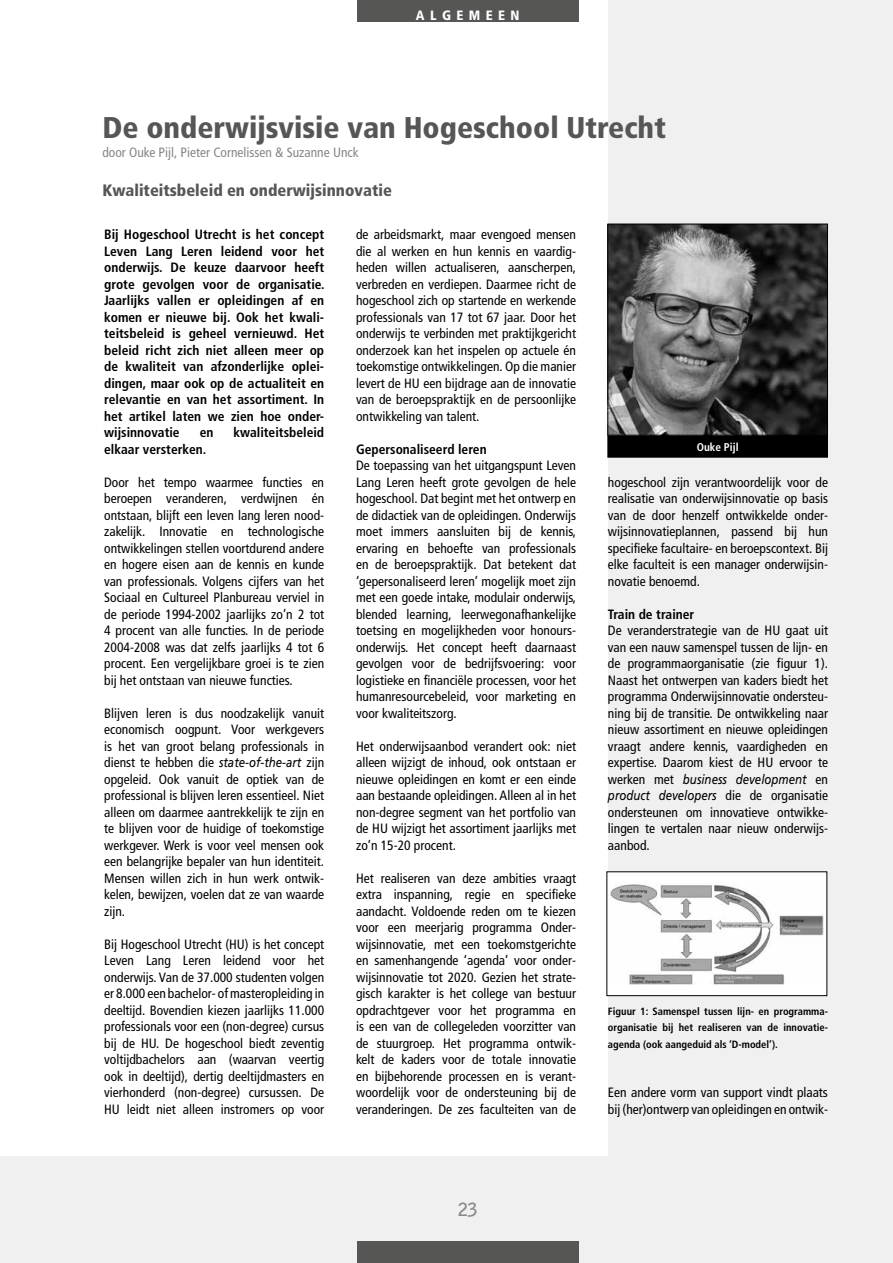
<style>
.page{position:relative;width:893px;height:1263px;background:#fff}
.page>*{position:absolute;margin:0;border:0;box-sizing:border-box;transform-origin:0 0}
.t1{font:900 condensed 30px "Frutiger LT Std";color:#565655}
.t2{font:700 18px "Bell Gothic BT";color:#868786}
.t3{font:900 condensed 16.5px "Frutiger LT Std";color:#565655}
.t4{font:condensed 13.5px/16.5px "Frutiger LT";color:#000;text-align:justify}
.t5{font:700 condensed 13.5px/16.5px "Frutiger LT Std";color:#000;text-align:justify}
.t6{font:italic 13.5px/16.5px "Frutiger";color:#000;scale:.85 1}
.t7{font:condensed 13.5px "Frutiger LT";color:#868786}
.t8{font:900 condensed 13.5px "Frutiger LT Std";letter-spacing:.4em;color:#fff}
.t9{font:700 condensed 11.25px "Frutiger LT Std";color:#fff}
.t10{font:700 condensed 10.5px/16.5px "Frutiger LT Std";color:#000;text-align:justify}
.s1{font-family:"Frutiger";font-style:italic;font-stretch:normal}
.s2{font-family:"Frutiger LT";font-style:normal;font-stretch:condensed}
</style>
<div class="page">
<div style="left:0;top:1157px;width:893px;height:106px;background:#f0f0f0"></div>
<div style="left:357px;top:1242px;width:221px;height:21px;background:#565655"></div>
<div style="left:608px;top:0;width:285px;height:1263px;background:#f0f0f0"></div>
<img style="left:609px;top:226px;width:217px;height:208px">
<div style="left:607px;top:224px;width:221px;height:212px;border:1px solid #000"></div>
<div style="left:608px;top:436px;width:219px;height:21px;background:#000"></div>
<div style="left:607px;top:436px;width:221px;height:22px;border:1px solid #000"></div>
<div style="left:607px;top:872px;width:220px;height:124px;background:#fff"></div>
<div style="left:606px;top:871px;width:221px;height:125px;border:1px solid #000"></div>
<img style="left:611px;top:884px;width:212px;height:100px">
<div style="left:357px;top:0;width:221px;height:22px;background:#565655"></div>
<p class="t8" style="left:416px;top:7px;width:105px">ALGEMEEN</p>
<h1 class="t1" style="left:102px;top:110px;width:565px">De onderwijsvisie van Hogeschool Utrecht</h1>
<p class="t7" style="left:102px;top:144px;width:258px">door Ouke Pijl, Pieter Cornelissen &amp; Suzanne Unck</p>
<p class="t3" style="left:102px;top:180px;width:291px">Kwaliteitsbeleid en onderwijsinnovatie</p>
<p class="t5" style="left:104px;top:226px;width:222px">Bij Hogeschool Utrecht is het concept Leven Lang Leren leidend voor het onderwijs. De keuze daarvoor heeft grote gevolgen voor de organisatie.<br>Jaarlijks vallen er opleidingen af en komen er nieuwe bij. Ook het kwali&shy;teitsbeleid is geheel vernieuwd. Het beleid richt zich niet alleen meer op de kwaliteit van afzonderlijke oplei&shy;dingen, maar ook op de actualiteit en relevantie en van het assortiment. In het artikel laten we zien hoe onder&shy;wijsinnovatie</p>
<p class="t5" style="left:200px;top:424px;width:15px">en</p>
<p class="t5" style="left:233px;top:424px;width:92px">kwaliteitsbeleid</p>
<p class="t5" style="left:104px;top:441px;width:104px">elkaar versterken.</p>
<p class="t4" style="left:104px;top:474px;width:222px">Door het tempo waarmee functies en beroepen veranderen, verdwijnen én ontstaan, blijft een leven lang leren nood&shy;zakelijk. Innovatie en technologische ontwikkelingen stellen voortdurend andere en hogere eisen aan de kennis en kunde van professionals. Volgens cijfers van het Sociaal en Cultureel Planbureau verviel in de periode 1994-2002 jaarlijks zo’n 2 tot 4 procent van alle functies. In de periode 2004-2008 was dat zelfs jaarlijks 4 tot 6 procent. Een vergelijkbare groei is te zien bij het ontstaan van nieuwe functies.</p>
<p class="t4" style="left:104px;top:705px;width:222px">Blijven leren is dus noodzakelijk vanuit economisch oogpunt. Voor werkgevers is het van groot belang professionals in dienst te hebben die <span class="s1">state-of-the-art</span> zijn opgeleid. Ook vanuit de optiek van de professional is blijven leren essentieel. Niet alleen om daarmee aantrekkelijk te zijn en te blijven voor de huidige of toekomstige werkgever. Werk is voor veel mensen ook een belangrijke bepaler van hun identiteit.<br>Mensen willen zich in hun werk ontwik&shy;kelen, bewijzen, voelen dat ze van waarde zijn.</p>
<p class="t4" style="left:104px;top:936px;width:222px">Bij Hogeschool Utrecht (HU) is het concept Leven Lang Leren leidend voor het onderwijs. Van de 37.000 studenten volgen er 8.000 een bachelor- of masteropleiding in deeltijd. Bovendien kiezen jaarlijks 11.000 professionals voor een (non-degree) cursus bij de HU. De hogeschool biedt zeventig voltijdbachelors aan (waarvan veertig ook in deeltijd), dertig deeltijdmasters en vierhonderd (non-degree) cursussen. De HU leidt niet alleen instromers op voor</p>
<p class="t4" style="left:356px;top:226px;width:222px">de arbeidsmarkt, maar evengoed mensen die al werken en hun kennis en vaardig&shy;heden willen actualiseren, aanscherpen, verbreden en verdiepen. Daarmee richt de hogeschool zich op startende en werkende professionals van 17 tot 67 jaar. Door het onderwijs te verbinden met praktijkgericht onderzoek kan het inspelen op actuele én toekomstige ontwikkelingen. Op die manier levert de HU een bijdrage aan de innovatie van de beroepspraktijk en de persoonlijke ontwikkeling van talent.</p>
<p class="t5" style="left:356px;top:441px;width:132px">Gepersonaliseerd leren</p>
<p class="t4" style="left:356px;top:457px;width:222px">De toepassing van het uitgangspunt Leven Lang Leren heeft grote gevolgen de hele hogeschool. Dat begint met het ontwerp en de didactiek van de opleidingen. Onderwijs moet immers aansluiten bij de kennis, ervaring en behoefte van professionals en de beroepspraktijk. Dat betekent dat ‘gepersonaliseerd leren’ mogelijk moet zijn met een goede intake, modulair onderwijs, blended learning, leerwegonafhankelijke toetsing en mogelijkheden voor honours&shy;onderwijs. Het concept heeft daarnaast gevolgen voor de bedrijfsvoering: voor logistieke en financiële processen, voor het humanresourcebeleid, voor marketing en voor kwaliteitszorg.</p>
<p class="t4" style="left:356px;top:738px;width:222px">Het onderwijsaanbod verandert ook: niet alleen wijzigt de inhoud, ook ontstaan er nieuwe opleidingen en komt er een einde aan bestaande opleidingen. Alleen al in het non-degree segment van het portfolio van de HU wijzigt het assortiment jaarlijks met zo’n 15-20 procent.</p>
<p class="t4" style="left:356px;top:870px;width:222px">Het realiseren van deze ambities vraagt extra inspanning, regie en specifieke aandacht. Voldoende reden om te kiezen voor een meerjarig programma Onder&shy;wijsinnovatie, met een toekomstgerichte en samenhangende ‘agenda’ voor onder&shy;wijsinnovatie tot 2020. Gezien het strate&shy;gisch karakter is het college van bestuur opdrachtgever voor het programma en is een van de collegeleden voorzitter van de stuurgroep. Het programma ontwik&shy;kelt de kaders voor de totale innovatie en bijbehorende processen en is verant&shy;woordelijk voor de ondersteuning bij de veranderingen. De zes faculteiten van de</p>
<p class="t9" style="left:697px;top:440px;width:43px">Ouke Pijl</p>
<p class="t4" style="left:608px;top:474px;width:222px">hogeschool zijn verantwoordelijk voor de realisatie van onderwijsinnovatie op basis van de door henzelf ontwikkelde onder&shy;wijsinnovatieplannen, passend bij hun specifieke facultaire- en beroepscontext. Bij elke faculteit is een manager onderwijsin&shy;novatie benoemd.</p>
<p class="t5" style="left:608px;top:606px;width:88px">Train de trainer</p>
<p class="t4" style="left:608px;top:622px;width:222px">De veranderstrategie van de HU gaat uit van een nauw samenspel tussen de lijn- en de programmaorganisatie (zie figuur 1).<br>Naast het ontwerpen van kaders biedt het programma Onderwijsinnovatie ondersteu&shy;ning bij de transitie. De ontwikkeling naar nieuw assortiment en nieuwe opleidingen vraagt andere kennis, vaardigheden en expertise. Daarom kiest de HU ervoor te</p>
<p class="t6" style="left:608px;top:771px;width:260px"><span class="s2">werken met</span> business development <span class="s2">en </span>product developers <span class="s2">die de organisatie</span></p>
<p class="t4" style="left:608px;top:804px;width:222px">ondersteunen om innovatieve ontwikke&shy;lingen te vertalen naar nieuw onderwijs&shy;aanbod.</p>
<p class="t10" style="left:608px;top:1003px;width:222px">Figuur 1: Samenspel tussen lijn- en programma&shy;organisatie bij het realiseren van de innovatie&shy;agenda (ook aangeduid als ‘D-model’).</p>
<p class="t4" style="left:608px;top:1084px;width:222px">Een andere vorm van support vindt plaats bij (her)ontwerp van opleidingen en ontwik-</p>
<h2 class="t2" style="left:458px;top:1198px;width:22px">23</h2>
</div>
